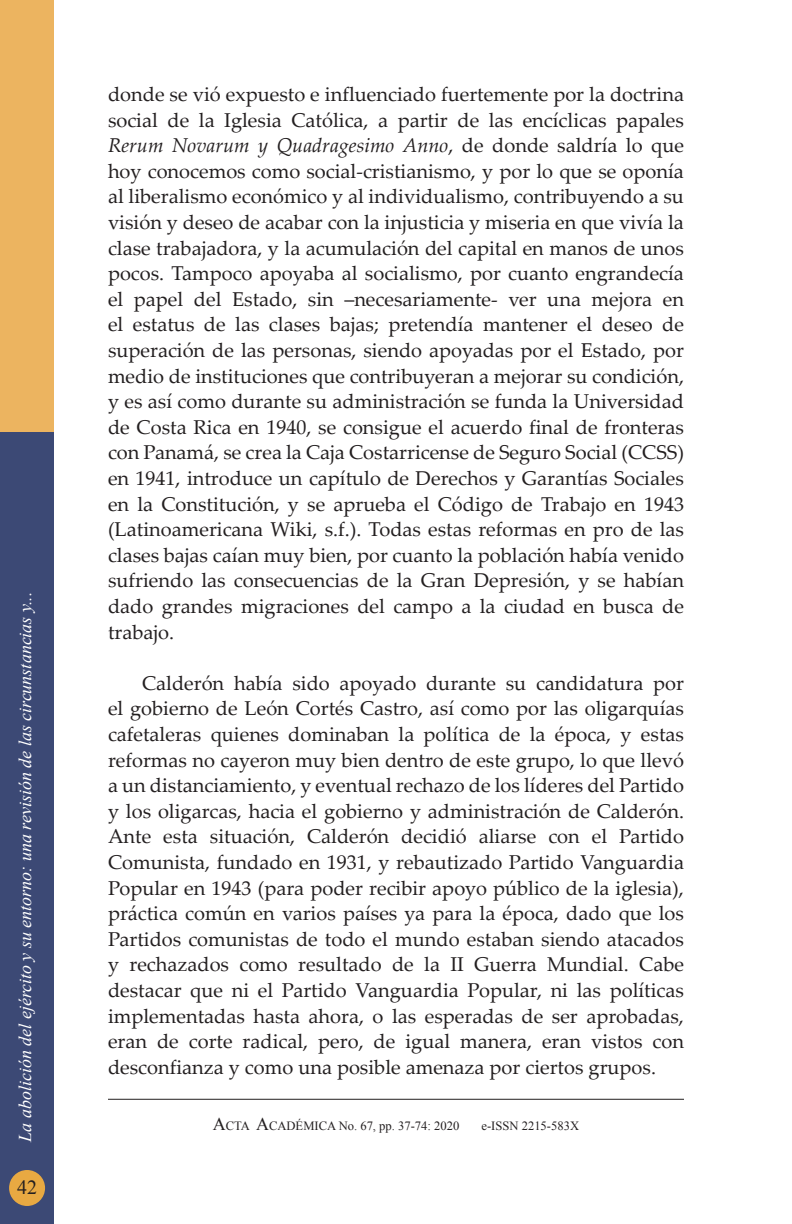
<style>
.page{position:relative;width:792px;height:1224px;background:#fff}
.page>*{position:absolute;margin:0;border:0;box-sizing:border-box;transform-origin:0 0}
.t1{font:20px/25.6px "Palatino Linotype";color:#231f20;text-align:justify}
.t2{font:20px "Times New Roman";color:#231f20}
.t3{font:italic 18px "Times New Roman";color:#fff}
.t4{font:12.6px "Times New Roman";color:#231f20}
.s1{font-style:italic}
.s2{font-size:18px}
</style>
<div class="page">
<hr style="left:108px;top:1099px;width:576px;height:1px;background:#231f20">
<div style="left:0;top:432px;width:54px;height:792px;background:#3c4975"></div>
<div style="left:0;top:0;width:54px;height:432px;background:#ecb460"></div>
<div style="left:9px;top:1170px;width:36px;height:36px;background:#e8a942;border-radius:50%"></div>
<p class="t3" style="left:13px;top:1142px;width:552px;rotate:-90deg">La abolición del ejército y su entorno: una revisión de las circunstancias y...</p>
<p class="t2" style="left:17px;top:1174px;width:21px">42</p>
<p class="t1" style="left:108px;top:81px;width:578px">donde se vió expuesto e influenciado fuertemente por la doctrina social de la Iglesia Católica, a partir de las encíclicas papales <span class="s1">Rerum Novarum y Quadragesimo Anno</span>, de donde saldría lo que hoy conocemos como social-cristianismo, y por lo que se oponía al liberalismo económico y al individualismo, contribuyendo a su visión y deseo de acabar con la injusticia y miseria en que vivía la clase trabajadora, y la acumulación del capital en manos de unos pocos. Tampoco apoyaba al socialismo, por cuanto engrandecía el papel del Estado, sin –necesariamente- ver una mejora en el estatus de las clases bajas; pretendía mantener el deseo de superación de las personas, siendo apoyadas por el Estado, por medio de instituciones que contribuyeran a mejorar su condición, y es así como durante su administración se funda la Universidad de Costa Rica en 1940, se consigue el acuerdo final de fronteras con Panamá, se crea la Caja Costarricense de Seguro Social (CCSS) en 1941, introduce un capítulo de Derechos y Garantías Sociales en la Constitución, y se aprueba el Código de Trabajo en 1943 (Latinoamericana Wiki, s.f.). Todas estas reformas en pro de las clases bajas caían muy bien, por cuanto la población había venido sufriendo las consecuencias de la Gran Depresión, y se habían dado grandes migraciones del campo a la ciudad en busca de trabajo.</p>
<p class="t1" style="left:108px;top:669px;width:578px;text-indent:34px">Calderón había sido apoyado durante su candidatura por el gobierno de León Cortés Castro, así como por las oligarquías cafetaleras quienes dominaban la política de la época, y estas reformas no cayeron muy bien dentro de este grupo, lo que llevó a un distanciamiento, y eventual rechazo de los líderes del Partido y los oligarcas, hacia el gobierno y administración de Calderón.<br>Ante esta situación, Calderón decidió aliarse con el Partido Comunista, fundado en 1931, y rebautizado Partido Vanguardia Popular en 1943 (para poder recibir apoyo público de la iglesia), práctica común en varios países ya para la época, dado que los Partidos comunistas de todo el mundo estaban siendo atacados y rechazados como resultado de la II Guerra Mundial. Cabe destacar que ni el Partido Vanguardia Popular, ni las políticas implementadas hasta ahora, o las esperadas de ser aprobadas, eran de corte radical, pero, de igual manera, eran vistos con desconfianza y como una posible amenaza por ciertos grupos.</p>
<p class="t4" style="left:213px;top:1118px;width:248px"><span class="s2">A</span>CTA <span class="s2">A</span>CADÉMICA No. 67, pp. 37-74: 2020</p>
<p class="t4" style="left:481px;top:1118px;width:99px">e-ISSN 2215-583X</p>
</div>
